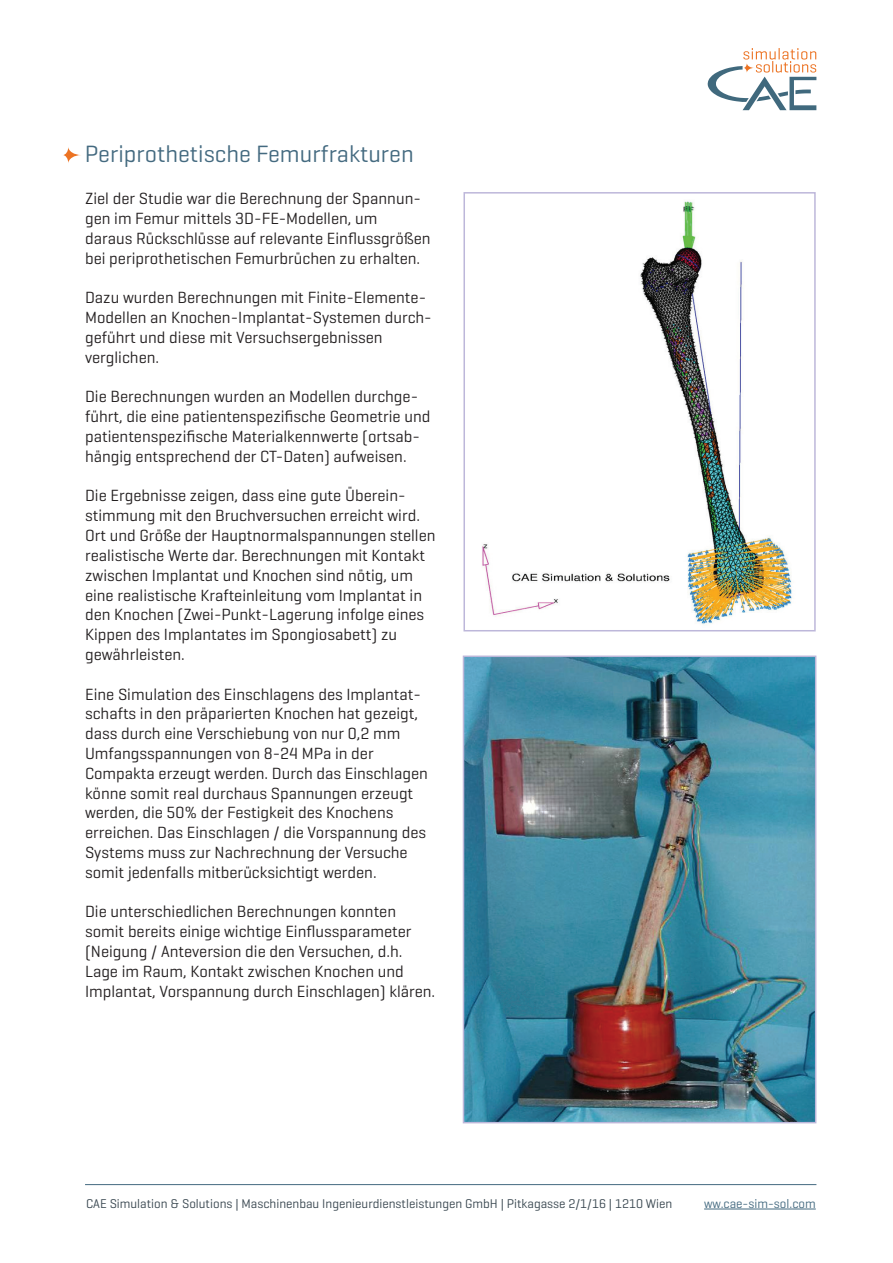
<style>
.page{position:relative;width:893px;height:1263px;background:#fff}
.page>*{position:absolute;margin:0;border:0;box-sizing:border-box;transform-origin:0 0}
.t1{font:24px "Geogrotesque";color:#446a80}
.t2{font:16.5px/19.8px "Geogrotesque";color:#231f20}
.t3{font:12.9px "Geogrotesque";color:#394750}
.t4{font:12.9px "Geogrotesque";color:#778b9d}
.t5{font:12.9px "Geogrotesque";color:#446a80}
</style>
<div class="page">
<svg style="left:707px;top:48px;width:109px;height:62px"></svg>
<hr style="left:85px;top:1184px;width:731px;height:1px;background:#446a80">
<svg style="left:63px;top:147px;width:18px;height:16px"></svg>
<hr style="left:704px;top:1209px;width:112px;height:1px;background:#446a80">
<img style="left:482px;top:201px;width:310px;height:424px">
<div style="left:463px;top:192px;width:353px;height:439px;border:2px solid #bdb7da"></div>
<img style="left:466px;top:658px;width:347px;height:462px">
<div style="left:463px;top:655px;width:353px;height:468px;border:2px solid #bdb7da"></div>
<h1 class="t1" style="left:85px;top:139px;width:330px">Periprothetische Femurfrakturen</h1>
<p class="t2" style="left:85px;top:188px;width:347px">Ziel der Studie war die Berechnung der Spannun&shy;gen im Femur mittels 3D-FE-Modellen, um<br>daraus Rückschlüsse auf relevante Einflussgrößen bei periprothetischen Femurbrüchen zu erhalten.</p>
<p class="t2" style="left:85px;top:287px;width:348px">Dazu wurden Berechnungen mit Finite-Elemente-Modellen an Knochen-Implantat-Systemen durch&shy;geführt und diese mit Versuchsergebnissen verglichen.</p>
<p class="t2" style="left:85px;top:386px;width:347px">Die Berechnungen wurden an Modellen durchge&shy;führt, die eine patientenspezifische Geometrie und patientenspezifische Materialkennwerte (ortsab&shy;hängig entsprechend der CT-Daten) aufweisen.</p>
<p class="t2" style="left:85px;top:485px;width:352px">Die Ergebnisse zeigen, dass eine gute Überein&shy;stimmung mit den Bruchversuchen erreicht wird.<br>Ort und Größe der Hauptnormalspannungen stellen realistische Werte dar. Berechnungen mit Kontakt zwischen Implantat und Knochen sind nötig, um eine realistische Krafteinleitung vom Implantat in den Knochen (Zwei-Punkt-Lagerung infolge eines Kippen des Implantates im Spongiosabett) zu gewährleisten.</p>
<p class="t2" style="left:85px;top:683px;width:344px">Eine Simulation des Einschlagens des Implantat&shy;schafts in den präparierten Knochen hat gezeigt, dass durch eine Verschiebung von nur 0,2 mm Umfangsspannungen von 8-24 MPa in der Compakta erzeugt werden. Durch das Einschlagen könne somit real durchaus Spannungen erzeugt werden, die 50% der Festigkeit des Knochens erreichen. Das Einschlagen / die Vorspannung des Systems muss zur Nachrechnung der Versuche somit jedenfalls mitberücksichtigt werden.</p>
<p class="t2" style="left:85px;top:901px;width:352px">Die unterschiedlichen Berechnungen konnten somit bereits einige wichtige Einflussparameter (Neigung / Anteversion die den Versuchen, d.h.<br>Lage im Raum, Kontakt zwischen Knochen und Implantat, Vorspannung durch Einschlagen) klären.</p>
<p class="t4" style="left:709px;top:1192px;width:109px">www.cae-sim-sol.at</p>
<p class="t3" style="left:86px;top:1195px;width:588px">CAE Simulation &amp; Solutions | Maschinenbau Ingenieurdienstleistungen GmbH | Pitkagasse 2/1/16 | 1210 Wien</p>
<p class="t5" style="left:704px;top:1195px;width:113px">ww.cae-sim-sol.com</p>
</div>
